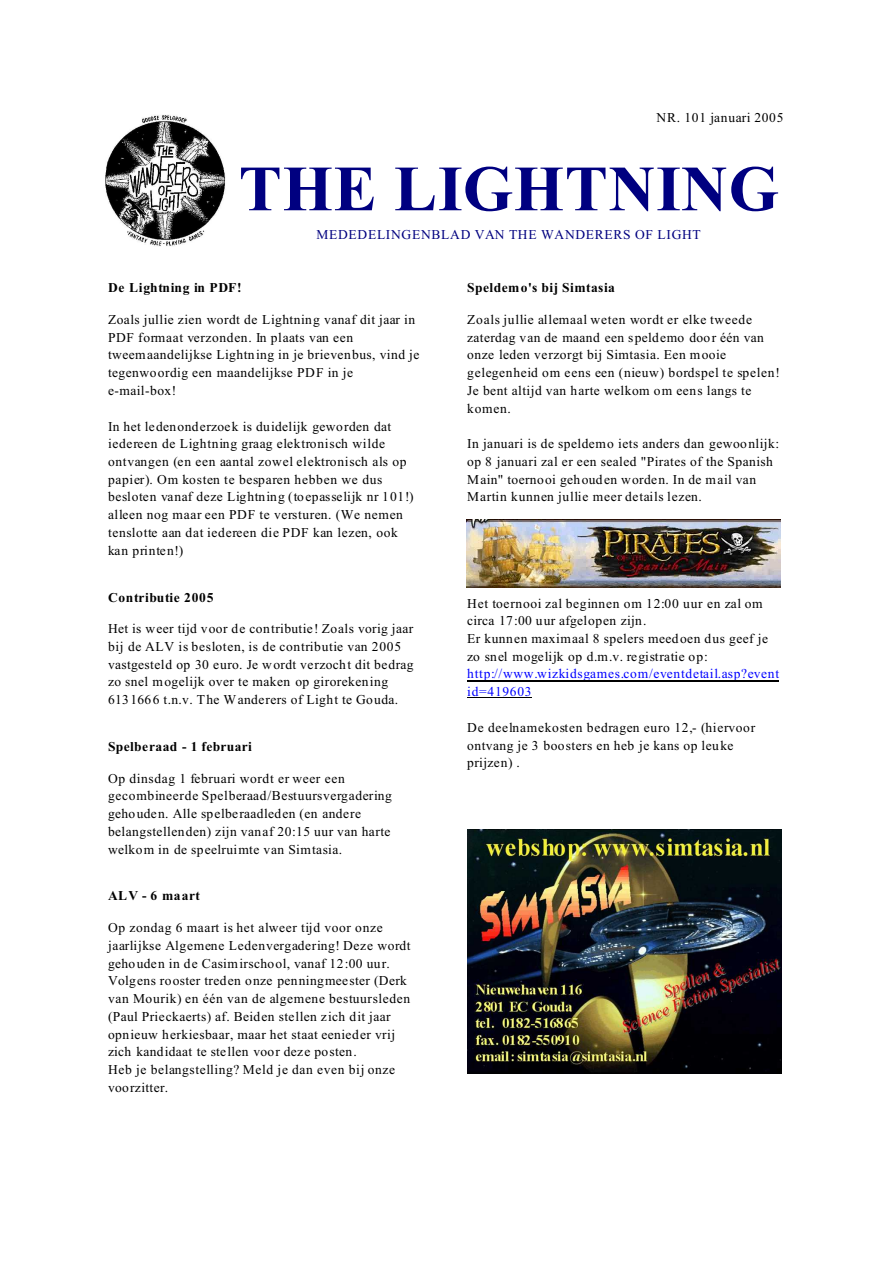
<style>
.page{position:relative;width:894px;height:1263px;background:#fff}
.page>*{position:absolute;margin:0;border:0;box-sizing:border-box;transform-origin:0 0}
.t1{font:700 64.5px "Times New Roman";letter-spacing:.015em;color:#000080}
.t2{font:13.5px/17.7px "Times New Roman";letter-spacing:.035em;color:#000}
.t3{font:13.5px/17.7px "Times New Roman";letter-spacing:.055em;color:#000}
.t4{font:13.5px/17.7px "Times New Roman";letter-spacing:.055em;color:#00f}
.t5{font:700 13.5px "Times New Roman";letter-spacing:.035em;color:#000}
.t6{font:13.5px "Times New Roman";letter-spacing:.055em;color:#000080}
.t7{font:700 13.5px "Times New Roman";letter-spacing:.06em;color:#000}
.t8{font:700 13.5px "Times New Roman";letter-spacing:.055em;color:#000}
</style>
<div class="page">
<img style="left:467px;top:520px;width:313px;height:67px">
<img style="left:468px;top:829px;width:313px;height:245px">
<img style="left:105px;top:115px;width:121px;height:131px">
<hr style="left:467px;top:680px;width:312px;height:1px;background:#000">
<hr style="left:467px;top:697px;width:65px;height:1px;background:#000">
<p class="t3" style="left:657px;top:110px;width:128px">NR. 101 januari 2005</p>
<h1 class="t1" style="left:239px;top:167px;width:541px">THE LIGHTNING</h1>
<p class="t6" style="left:316px;top:229px;width:386px">MEDEDELINGENBLAD VAN THE WANDERERS OF LIGHT</p>
<p class="t7" style="left:108px;top:283px;width:135px">De Lightning in PDF!</p>
<p class="t2" style="left:108px;top:312px;width:313px">Zoals jullie zien wordt de Lightning vanaf dit jaar in PDF formaat verzonden. In plaats van een tweemaandelijkse Lightning in je brievenbus, vind je tegenwoordig een maandelijkse PDF in je e-mail-box!</p>
<p class="t3" style="left:108px;top:418px;width:307px">In het ledenonderzoek is duidelijk geworden dat iedereen de Lightning graag elektronisch wilde ontvangen (en een aantal zowel elektronisch als op papier). Om kosten te besparen hebben we dus besloten vanaf deze Lightning (toepasselijk nr 101!) alleen nog maar een PDF te versturen. (We nemen tenslotte aan dat iedereen die PDF kan lezen, ook kan printen!)</p>
<p class="t8" style="left:108px;top:592px;width:107px">Contributie 2005</p>
<p class="t2" style="left:108px;top:621px;width:307px">Het is weer tijd voor de contributie! Zoals vorig jaar bij de ALV is besloten, is de contributie van 2005 vastgesteld op 30 euro. Je wordt verzocht dit bedrag zo snel mogelijk over te maken op girorekening 6131666 t.n.v. The Wanderers of Light te Gouda.</p>
<p class="t5" style="left:108px;top:742px;width:146px">Spelberaad - 1 februari</p>
<p class="t2" style="left:108px;top:771px;width:285px">Op dinsdag 1 februari wordt er weer een gecombineerde Spelberaad/Bestuursvergadering gehouden. Alle spelberaadleden (en andere belangstellenden) zijn vanaf 20:15 uur van harte welkom in de speelruimte van Simtasia.</p>
<p class="t5" style="left:108px;top:891px;width:93px">ALV - 6 maart</p>
<p class="t2" style="left:108px;top:920px;width:304px">Op zondag 6 maart is het alweer tijd voor onze jaarlijkse Algemene Ledenvergadering! Deze wordt gehouden in de Casimirschool, vanaf 12:00 uur.<br>Volgens rooster treden onze penningmeester (Derk van Mourik) en één van de algemene bestuursleden (Paul Prieckaerts) af. Beiden stellen zich dit jaar opnieuw herkiesbaar, maar het staat eenieder vrij zich kandidaat te stellen voor deze posten.<br>Heb je belangstelling? Meld je dan even bij onze voorzitter.</p>
<p class="t5" style="left:467px;top:283px;width:149px">Speldemo's bij Simtasia</p>
<p class="t2" style="left:467px;top:312px;width:314px">Zoals jullie allemaal weten wordt er elke tweede zaterdag van de maand een speldemo door één van onze leden verzorgt bij Simtasia. Een mooie gelegenheid om eens een (nieuw) bordspel te spelen!<br>Je bent altijd van harte welkom om eens langs te komen.</p>
<p class="t2" style="left:467px;top:436px;width:313px">In januari is de speldemo iets anders dan gewoonlijk: op 8 januari zal er een sealed "Pirates of the Spanish Main" toernooi gehouden worden. In de mail van Martin kunnen jullie meer details lezen.</p>
<p class="t2" style="left:467px;top:596px;width:302px">Het toernooi zal beginnen om 12:00 uur en zal om circa 17:00 uur afgelopen zijn.<br>Er kunnen maximaal 8 spelers meedoen dus geef je zo snel mogelijk op d.m.v. registratie op:</p>
<p class="t4" style="left:467px;top:666px;width:313px">http://www.wizkidsgames.com/eventdetail.asp?event id=419603</p>
<p class="t2" style="left:467px;top:720px;width:289px">De deelnamekosten bedragen euro 12,- (hiervoor ontvang je 3 boosters en heb je kans op leuke prijzen) .</p>
</div>
